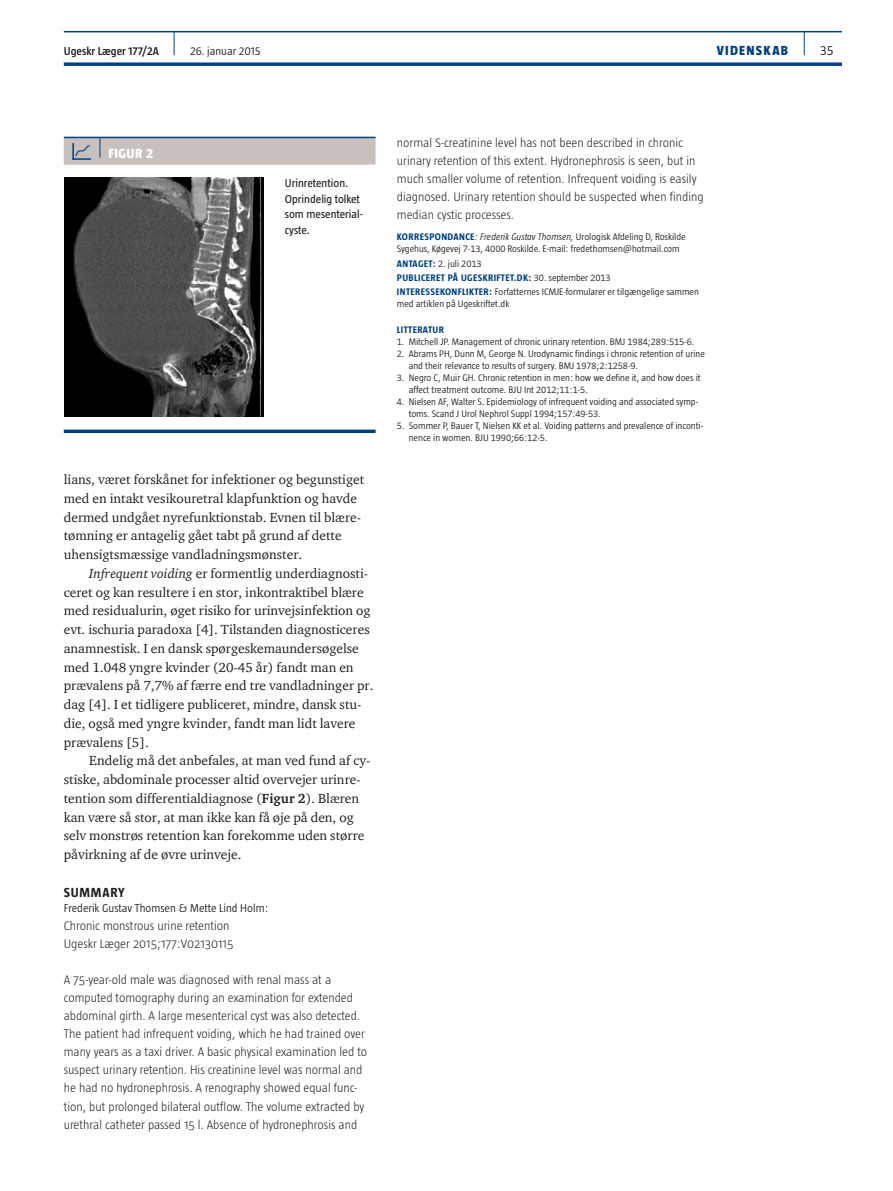
<style>
.page{position:relative;width:893px;height:1191px;background:#fff}
.page>*{position:absolute;margin:0;border:0;box-sizing:border-box;transform-origin:0 0}
.t1{font:13.5px/18.8px "ITC Charter Com";color:#231f20}
.t2{font:800 13.5px "Taz";letter-spacing:.095em;color:#014081}
.t3{font:700 13.5px "Taz";letter-spacing:.055em;color:#231f20}
.t4{font:800 13.5px "Taz";color:#fff}
.t5{font:300 13.5px "Taz";color:#231f20}
.t6{font:300 12.75px/18px "Taz";color:#231f20}
.t7{font:11.7px/15.8px "Taz";color:#231f20}
.t8{font:300 11.7px "Taz";color:#231f20}
.t9{font:600 11.7px "Taz";color:#231f20}
.t10{font:300 9.75px/12px "Taz";color:#231f20}
.t11{font:700 9.75px "Taz";letter-spacing:.04em;color:#014081}
.s1{font-style:italic}
.s2{font-weight:700}
.s3{font-weight:700;color:#014081}
.s4{font-style:italic;color:#014081}
</style>
<div class="page">
<hr style="left:64px;top:31px;width:778px;height:1px;background:#014081">
<svg style="left:64px;top:62px;width:778px;height:4px;background:#235991"></svg>
<svg style="left:804px;top:32px;width:1px;height:23px"></svg>
<svg style="left:174px;top:32px;width:1px;height:23px"></svg>
<svg style="left:64px;top:137px;width:312px;height:28px;background:#bdbab9"></svg>
<img style="left:64px;top:177px;width:200px;height:239px">
<svg style="left:64px;top:429px;width:312px;height:4px"></svg>
<p class="t9" style="left:64px;top:45px;width:97px">Ugeskr Læger 177/2A</p>
<p class="t8" style="left:190px;top:45px;width:72px">26. januar 2015</p>
<p class="t2" style="left:717px;top:43px;width:73px">VIDENSKAB</p>
<p class="t5" style="left:820px;top:43px;width:15px">35</p>
<p class="t4" style="left:108px;top:145px;width:46px">Figur 2</p>
<p class="t7" style="left:285px;top:175px;width:79px">Urinretention.<br>Oprindelig tolket som mesenterial&shy;cyste.</p>
<p class="t1" style="left:64px;top:470px;width:302px">lians, været forskånet for infektioner og begunstiget med en intakt vesikouretral klapfunktion og havde dermed undgået nyrefunktionstab. Evnen til blære&shy;tømning er antagelig gået tabt på grund af dette uhensigtsmæssige vandladningsmønster.</p>
<p class="t1" style="left:64px;top:563px;width:311px;text-indent:26px"><span class="s1">Infrequent voiding</span> er formentlig underdiagnosti&shy;ceret og kan resultere i en stor, inkontraktibel blære med residualurin, øget risiko for urinvejsinfektion og evt. ischuria paradoxa [4]. Tilstanden diagnosticeres anamnestisk. I en dansk spørgeskemaundersøgelse med 1.048 yngre kvinder (20-45 år) fandt man en prævalens på 7,7% af færre end tre vandladninger pr. dag [4]. I et tidligere publiceret, mindre, dansk stu&shy;die, også med yngre kvinder, fandt man lidt lavere prævalens [5].</p>
<p class="t1" style="left:64px;top:751px;width:308px;text-indent:26px">Endelig må det anbefales, at man ved fund af cy&shy;stiske, abdominale processer altid overvejer urinre&shy;tention som differentialdiagnose (<span class="s2">Figur 2</span>). Blæren kan være så stor, at man ikke kan få øje på den, og selv monstrøs retention kan forekomme uden større påvirkning af de øvre urinveje.</p>
<p class="t3" style="left:64px;top:884px;width:62px">SUMMARY</p>
<p class="t8" style="left:64px;top:902px;width:206px">Frederik Gustav Thomsen &amp; Mette Lind Holm:</p>
<p class="t6" style="left:64px;top:917px;width:171px">Chronic monstrous urine retention<br>Ugeskr Læger 2015;177:V02130115</p>
<p class="t6" style="left:64px;top:971px;width:305px">A 75-year-old male was diagnosed with renal mass at a computed tomography during an examination for extended abdominal girth. A large mesenterical cyst was also detected.<br>The patient had infrequent voiding, which he had trained over many years as a taxi driver. A basic physical examination led to suspect urinary retention. His creatinine level was normal and he had no hydronephrosis. A renography showed equal func&shy;tion, but prolonged bilateral outflow. The volume extracted by urethral catheter passed 15 l. Absence of hydronephrosis and</p>
<p class="t6" style="left:397px;top:133px;width:308px">normal S-creatinine level has not been described in chronic urinary retention of this extent. Hydronephrosis is seen, but in much smaller volume of retention. Infrequent voiding is easily diagnosed. Urinary retention should be suspected when finding median cystic processes.</p>
<p class="t10" style="left:397px;top:231px;width:290px"><span class="s3">KORRESPONDANCE</span><span class="s4">:</span> <span class="s1">Frederik Gustav Thomsen,</span> Urologisk Afdeling D, Roskilde<br>Sygehus, Køgevej 7-13, 4000 Roskilde. E-mail: fredethomsen@hotmail.com</p>
<p class="t10" style="left:397px;top:256px;width:304px;line-height:14.1px"><span class="s3">ANTAGET:</span> 2. juli 2013<br><span class="s3">PU BLICERET PÅ UGESKRIFTET.DK:</span> 30. september 2013<br><span class="s3">INTERESSEKONFLIKTER:</span> Forfatternes ICMJE-formularer er tilgængelige sammen</p>
<p class="t10" style="left:397px;top:297px;width:114px">med artiklen på Ugeskriftet.dk</p>
<p class="t11" style="left:397px;top:324px;width:49px">LITTERATUR</p>
<p class="t10" style="left:397px;top:335px;width:299px">1. Mitchell JP. Management of chronic urinary retention. BMJ 1984;289:515-6.</p>
<p class="t10" style="left:409px;top:347px;width:298px;text-indent:-12px">2. Abrams PH, Dunn M, George N. Urodynamic findings i chronic retention of urine and their relevance to results of surgery. BMJ 1978;2:1258-9.</p>
<p class="t10" style="left:409px;top:371px;width:293px;text-indent:-12px">3. Negro C, Muir GH. Chronic retention in men: how we define it, and how does it affect treatment outcome. BJU Int 2012;11:1-5.</p>
<p class="t10" style="left:409px;top:395px;width:291px;text-indent:-12px">4. Nielsen AF, Walter S. Epidemiology of infrequent voiding and associated symp&shy;toms. Scand J Urol Nephrol Suppl 1994;157:49-53.</p>
<p class="t10" style="left:409px;top:419px;width:296px;text-indent:-12px">5. Sommer P, Bauer T, Nielsen KK et al. Voiding patterns and prevalence of inconti&shy;nence in women. BJU 1990;66:12-5.</p>
</div>
